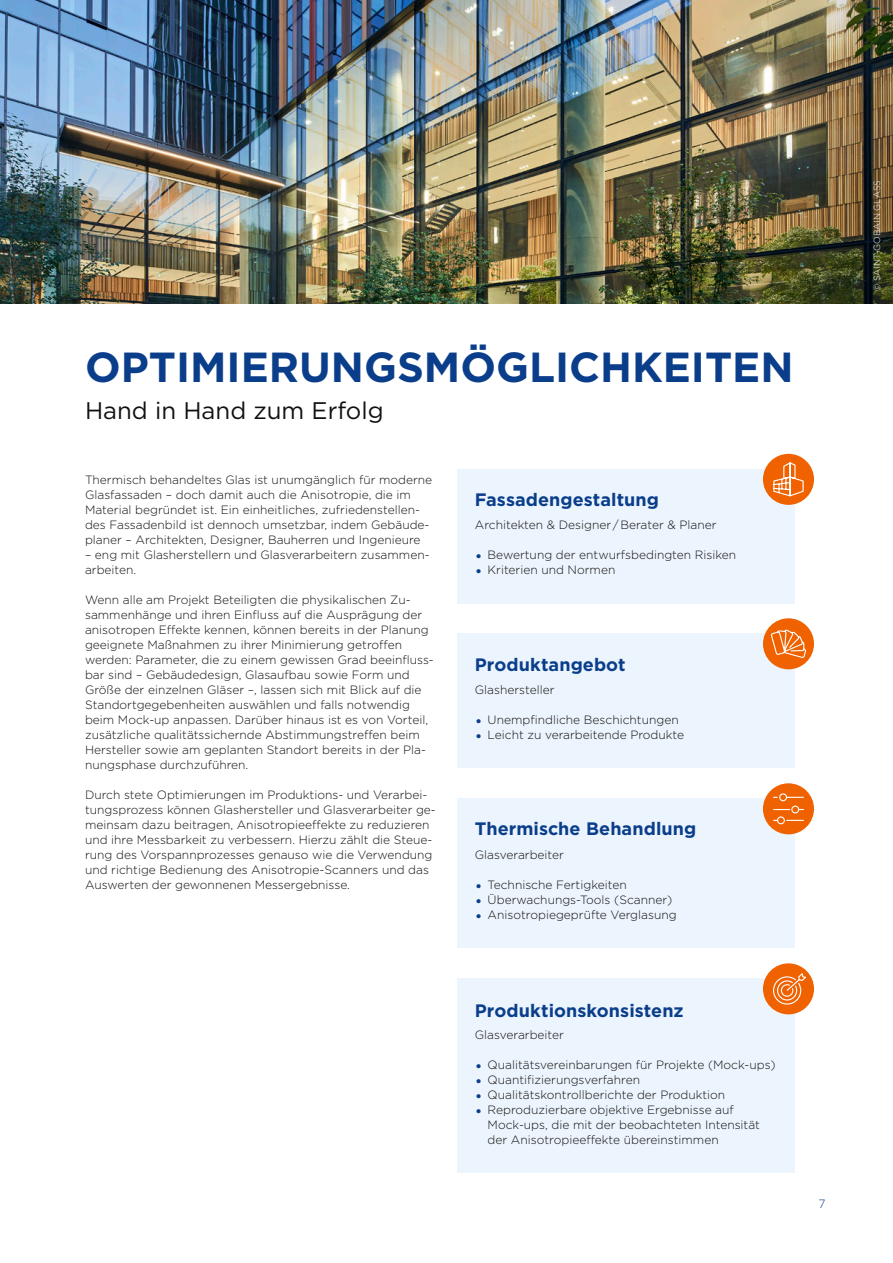
<style>
.page{position:relative;width:893px;height:1263px;background:#fff}
.page>*{position:absolute;margin:0;border:0;box-sizing:border-box;transform-origin:0 0}
.t1{font:700 42px "Gotham";color:#0a3e8b}
.t2{font:24px "Gotham";color:#11110f}
.t3{font:700 18px "Gotham";letter-spacing:.005em;color:#0a3e8b}
.t4{font:300 12px/15px "Gotham";color:#11110f}
.t5{font:300 12px "Gotham";color:#0a3e8b}
.t6{font:300 9px "Gotham";letter-spacing:-.005em;color:#fff}
.s1{font-size:16.5px;color:#0a3e8b}
</style>
<div class="page">
<div style="left:457px;top:469px;width:338px;height:135px;background:#ecf4fd"></div>
<div style="left:457px;top:634px;width:338px;height:134px;background:#ecf4fd"></div>
<div style="left:457px;top:799px;width:338px;height:149px;background:#ecf4fd"></div>
<div style="left:457px;top:979px;width:338px;height:194px;background:#ecf4fd"></div>
<img style="left:0;top:0;width:753px;height:304px">
<img style="left:753px;top:0;width:140px;height:304px">
<div style="left:763px;top:783px;width:51px;height:51px;background:#f06200;border-radius:50%"></div>
<svg style="left:773px;top:793px;width:31px;height:32px"></svg>
<div style="left:763px;top:963px;width:51px;height:51px;background:#f06200;border-radius:50%"></div>
<svg style="left:773px;top:971px;width:34px;height:34px"></svg>
<div style="left:763px;top:618px;width:51px;height:51px;background:#f06200;border-radius:50%"></div>
<svg style="left:770px;top:618px;width:36px;height:40px"></svg>
<div style="left:763px;top:454px;width:51px;height:51px;background:#f06200;border-radius:50%"></div>
<svg style="left:773px;top:462px;width:31px;height:35px"></svg>
<h1 class="t1" style="left:85px;top:339px;width:710px">OPTIMIERUNGSMÖGLICHKEITEN</h1>
<h2 class="t2" style="left:85px;top:395px;width:300px">Hand in Hand zum Erfolg</h2>
<p class="t4" style="left:85px;top:472px;width:349px">Thermisch behandeltes Glas ist unumgänglich für moderne Glasfassaden – doch damit auch die Anisotropie, die im Material begründet ist. Ein einheitliches, zufriedenstellen&shy;des Fassadenbild ist dennoch umsetzbar, indem Gebäude&shy;planer – Architekten, Designer, Bauherren und Ingenieure</p>
<p class="t4" style="left:85px;top:547px;width:346px">– eng mit Glasherstellern und Glasverarbeitern zusammen&shy;arbeiten.</p>
<p class="t4" style="left:85px;top:592px;width:350px">Wenn alle am Projekt Beteiligten die physikalischen Zu&shy;sammenhänge und ihren Einfluss auf die Ausprägung der anisotropen Effekte kennen, können bereits in der Planung geeignete Maßnahmen zu ihrer Minimierung getroffen werden: Parameter, die zu einem gewissen Grad beeinfluss&shy;bar sind – Gebäudedesign, Glasaufbau sowie Form und Größe der einzelnen Gläser –, lassen sich mit Blick auf die Standortgegebenheiten auswählen und falls notwendig beim Mock-up anpassen. Darüber hinaus ist es von Vorteil, zusätzliche qualitätssichernde Abstimmungstreffen beim Hersteller sowie am geplanten Standort bereits in der Pla&shy;nungsphase durchzuführen.</p>
<p class="t4" style="left:85px;top:787px;width:352px">Durch stete Optimierungen im Produktions- und Verarbei&shy;tungsprozess können Glashersteller und Glasverarbeiter ge&shy;meinsam dazu beitragen, Anisotropieeffekte zu reduzieren und ihre Messbarkeit zu verbessern. Hierzu zählt die Steue&shy;rung des Vorspannprozesses genauso wie die Verwendung und richtige Bedienung des Anisotropie-Scanners und das Auswerten der gewonnenen Messergebnisse.</p>
<h3 class="t3" style="left:475px;top:488px;width:186px">Fassadengestaltung</h3>
<p class="t4" style="left:475px;top:517px;width:243px">Architekten &amp; Designer / Berater &amp; Planer</p>
<p class="t4" style="left:475px;top:547px;width:263px"><span class="s1">•</span> Bewertung der entwurfsbedingten Risiken</p>
<p class="t4" style="left:475px;top:562px;width:142px"><span class="s1">•</span> Kriterien und Normen</p>
<h3 class="t3" style="left:475px;top:653px;width:152px">Produktangebot</h3>
<p class="t4" style="left:475px;top:682px;width:81px">Glashersteller</p>
<p class="t4" style="left:475px;top:712px;width:205px"><span class="s1">•</span> Unempfindliche Beschichtungen</p>
<p class="t4" style="left:475px;top:727px;width:211px"><span class="s1">•</span> Leicht zu verarbeitende Produkte</p>
<h3 class="t3" style="left:475px;top:816px;width:223px">Thermische Behandlung</h3>
<p class="t4" style="left:475px;top:847px;width:91px">Glasverarbeiter</p>
<p class="t4" style="left:475px;top:877px;width:153px"><span class="s1">•</span> Technische Fertigkeiten</p>
<p class="t4" style="left:475px;top:892px;width:199px"><span class="s1">•</span> Überwachungs-Tools (Scanner)</p>
<p class="t4" style="left:475px;top:907px;width:203px"><span class="s1">•</span> Anisotropiegeprüfte Verglasung</p>
<h3 class="t3" style="left:475px;top:999px;width:210px">Produktionskonsistenz</h3>
<p class="t4" style="left:475px;top:1027px;width:91px">Glasverarbeiter</p>
<p class="t4" style="left:475px;top:1057px;width:302px"><span class="s1">•</span> Qualitätsvereinbarungen für Projekte (Mock-ups)</p>
<p class="t4" style="left:475px;top:1072px;width:167px"><span class="s1">•</span> Quantifizierungsverfahren</p>
<p class="t4" style="left:475px;top:1087px;width:252px"><span class="s1">•</span> Qualitätskontrollberichte der Produktion</p>
<p class="t4" style="left:488px;top:1102px;width:274px;text-indent:-13px"><span class="s1">•</span> Reproduzierbare objektive Ergebnisse auf<br>Mock-ups, die mit der beobachteten Intensität der Anisotropieeffekte übereinstimmen</p>
<p class="t5" style="left:819px;top:1196px;width:9px">7</p>
<p class="t6" style="left:872px;top:291px;width:112px;rotate:-90deg">© SAINT-GOBAIN GLASS</p>
</div>
